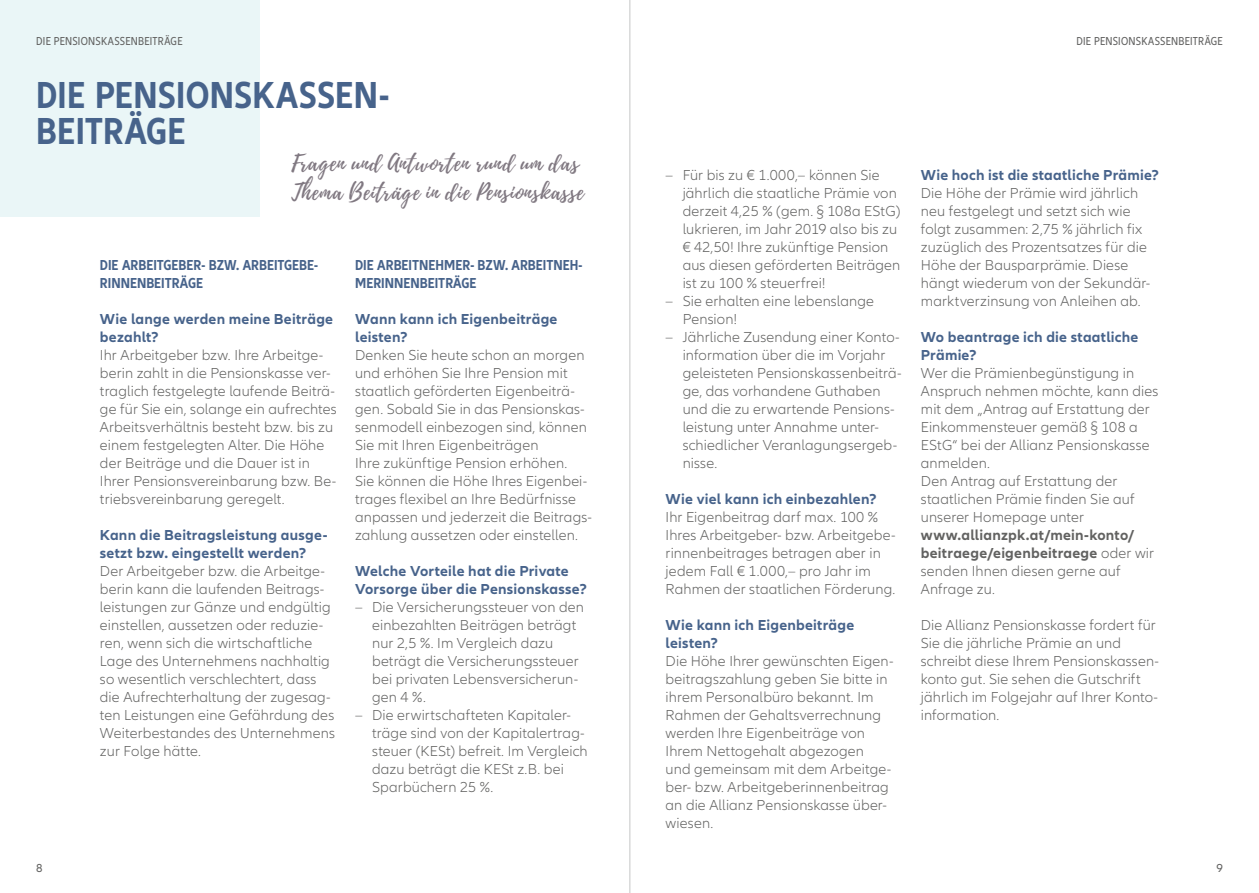
<style>
.page{position:relative;width:1259px;height:893px;background:#fff}
.page>*{position:absolute;margin:0;border:0;box-sizing:border-box;transform-origin:0 0}
.t1{font:700 condensed 39px/36px "Allianz Neo";letter-spacing:.005em;color:#47638b}
.t2{font:22.5px/28.5px "Playlist Script";letter-spacing:.035em;color:#807881}
.t3{font:300 15px/18px "Allianz Neo";letter-spacing:.01em;color:#626261}
.t4{font:700 15px/18px "Allianz Neo";letter-spacing:.015em;color:#47638b}
.t5{font:700 15px/18px "Allianz Neo";letter-spacing:.015em;color:#626261}
.t6{font:700 condensed 15px/18px "Allianz Neo";color:#47638b}
.t7{font:condensed 12px "Allianz Neo";letter-spacing:.02em;color:#626261}
.t8{font:12px "Allianz Neo";color:#626261}
.s1{font-weight:300}
</style>
<div class="page">
<div style="left:0;top:0;width:259px;height:216px;background:#eaf6f7"></div>
<hr style="left:629px;top:0;width:1px;height:893px;background:#c5c6c6">
<p class="t7" style="left:36px;top:34px;width:148px">DIE PENSIONSKASSENBEITRÄGE</p>
<p class="t7" style="left:1076px;top:34px;width:148px">DIE PENSIONSKASSENBEITRÄGE</p>
<h1 class="t1" style="left:36px;top:78px;width:354px">DIE PENSIONSKASSEN-<br>BEITRÄGE</h1>
<h2 class="t2" style="left:291px;top:150px;width:294px">Fragen und Antworten rund um das<br>Thema Beiträge in die Pensionskasse</h2>
<p class="t6" style="left:100px;top:256px;width:220px">DIE ARBEITGEBER- BZW. ARBEITGEBE-<br>RINNENBEITRÄGE</p>
<p class="t4" style="left:100px;top:310px;width:235px">Wie lange werden meine Beiträge bezahlt?</p>
<p class="t3" style="left:100px;top:347px;width:238px">Ihr Arbeitgeber bzw. Ihre Arbeitge&shy;berin zahlt in die Pensionskasse ver&shy;traglich festgelegte laufende Beiträ&shy;ge für Sie ein, solange ein aufrechtes Arbeitsverhältnis besteht bzw. bis zu einem festgelegten Alter. Die Höhe der Beiträge und die Dauer ist in Ihrer Pensionsvereinbarung bzw. Be&shy;triebsvereinbarung geregelt.</p>
<p class="t4" style="left:100px;top:526px;width:229px">Kann die Beitragsleistung ausge&shy;setzt bzw. eingestellt werden?</p>
<p class="t3" style="left:100px;top:563px;width:236px">Der Arbeitgeber bzw. die Arbeitge&shy;berin kann die laufenden Beitrags&shy;leistungen zur Gänze und endgültig einstellen, aussetzen oder reduzie&shy;ren, wenn sich die wirtschaftliche Lage des Unternehmens nachhaltig so wesentlich verschlechtert, dass die Aufrechterhaltung der zugesag&shy;ten Leistungen eine Gefährdung des Weiterbestandes des Unternehmens zur Folge hätte.</p>
<p class="t6" style="left:355px;top:256px;width:229px">DIE ARBEITNEHMER- BZW. ARBEITNEH-<br>MERINNENBEITRÄGE</p>
<p class="t4" style="left:355px;top:310px;width:204px">Wann kann ich Eigenbeiträge leisten?</p>
<p class="t3" style="left:355px;top:347px;width:238px">Denken Sie heute schon an morgen und erhöhen Sie Ihre Pension mit staatlich geförderten Eigenbeiträ&shy;gen. Sobald Sie in das Pensionskas&shy;senmodell einbezogen sind, können Sie mit Ihren Eigenbeiträgen<br>Ihre zukünftige Pension erhöhen.<br>Sie können die Höhe Ihres Eigenbei&shy;trages flexibel an Ihre Bedürfnisse anpassen und jederzeit die Beitrags&shy;zahlung aussetzen oder einstellen.</p>
<p class="t4" style="left:355px;top:562px;width:233px">Welche Vorteile hat die Private<br>Vorsorge über die Pensionskasse?</p>
<p class="t3" style="left:372px;top:599px;width:213px;text-indent:-17px">– Die Versicherungssteuer von den einbezahlten Beiträgen beträgt nur 2,5 %. Im Vergleich dazu beträgt die Versicherungssteuer bei privaten Lebensversicherun&shy;gen 4 %.</p>
<p class="t3" style="left:372px;top:707px;width:217px;text-indent:-17px">– Die erwirtschafteten Kapitaler&shy;träge sind von der Kapitalertrag&shy;steuer (KESt) befreit. Im Vergleich dazu beträgt die KESt z.B. bei<br>Sparbüchern 25 %.</p>
<p class="t3" style="left:682px;top:167px;width:219px;text-indent:-17px">– Für bis zu € 1.000,– können Sie jährlich die staatliche Prämie von derzeit 4,25 % (gem. § 108a EStG) lukrieren, im Jahr 2019 also bis zu € 42,50! Ihre zukünftige Pension aus diesen geförderten Beiträgen ist zu 100 % steuerfrei!</p>
<p class="t3" style="left:682px;top:293px;width:193px;text-indent:-17px">– Sie erhalten eine lebenslange<br>Pension!</p>
<p class="t3" style="left:682px;top:329px;width:220px;text-indent:-17px">– Jährliche Zusendung einer Konto&shy;information über die im Vorjahr geleisteten Pensionskassenbeiträ&shy;ge, das vorhandene Guthaben und die zu erwartende Pensions&shy;leistung unter Annahme unter&shy;schiedlicher Veranlagungsergeb&shy;nisse.</p>
<p class="t4" style="left:665px;top:490px;width:212px">Wie viel kann ich einbezahlen?</p>
<p class="t3" style="left:665px;top:509px;width:231px">Ihr Eigenbeitrag darf max. 100 % Ihres Arbeitgeber- bzw. Arbeitgebe&shy;rinnenbeitrages betragen aber in jedem Fall € 1.000,– pro Jahr im Rahmen der staatlichen Förderung.</p>
<p class="t4" style="left:665px;top:616px;width:190px">Wie kann ich Eigenbeiträge leisten?</p>
<p class="t3" style="left:665px;top:653px;width:229px">Die Höhe Ihrer gewünschten Eigen&shy;beitragszahlung geben Sie bitte in ihrem Personalbüro bekannt. Im<br>Rahmen der Gehaltsverrechnung werden Ihre Eigenbeiträge von<br>Ihrem Nettogehalt abgezogen<br>und gemeinsam mit dem Arbeitge&shy;ber- bzw. Arbeitgeberinnenbeitrag an die Allianz Pensionskasse über&shy;wiesen.</p>
<p class="t4" style="left:921px;top:166px;width:240px">Wie hoch ist die staatliche Prämie?</p>
<p class="t3" style="left:921px;top:185px;width:231px">Die Höhe der Prämie wird jährlich neu festgelegt und setzt sich wie folgt zusammen: 2,75 % jährlich fix zuzüglich des Prozentsatzes für die Höhe der Bausparprämie. Diese hängt wiederum von der Sekundär&shy;marktverzinsung von Anleihen ab.</p>
<p class="t4" style="left:921px;top:328px;width:219px">Wo beantrage ich die staatliche<br>Prämie?</p>
<p class="t3" style="left:921px;top:365px;width:239px">Wer die Prämienbegünstigung in<br>Anspruch nehmen möchte, kann dies mit dem „Antrag auf Erstattung der<br>Einkommensteuer gemäß § 108 a<br>EStG“ bei der Allianz Pensionskasse anmelden.<br>Den Antrag auf Erstattung der staatlichen Prämie finden Sie auf unserer Homepage unter</p>
<p class="t5" style="left:921px;top:526px;width:235px">www.allianzpk.at/mein-konto/ beitraege/eigenbeitraege <span class="s1">oder wir senden Ihnen diesen gerne auf<br>Anfrage zu.</span></p>
<p class="t3" style="left:921px;top:617px;width:240px">Die Allianz Pensionskasse fordert für<br>Sie die jährliche Prämie an und schreibt diese Ihrem Pensionskassen&shy;konto gut. Sie sehen die Gutschrift jährlich im Folgejahr auf Ihrer Konto&shy;information.</p>
<p class="t8" style="left:36px;top:861px;width:8px">8</p>
<p class="t8" style="left:1216px;top:861px;width:8px">9</p>
</div>
